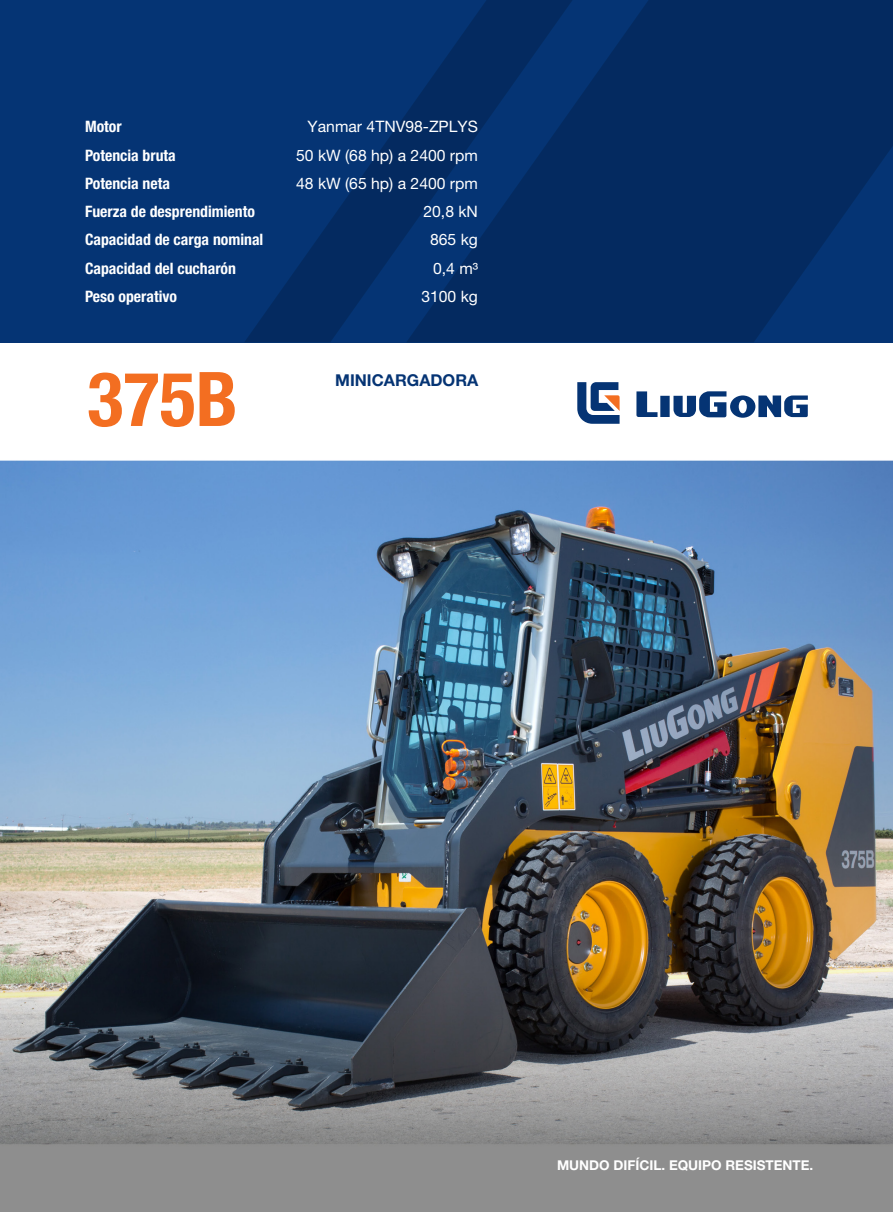
<style>
.page{position:relative;width:893px;height:1212px;background:#fff}
.page>*{position:absolute;margin:0;border:0;box-sizing:border-box;transform-origin:0 0}
.t1{font:700 condensed 75.45px "Helvetica Neue LT Pro";color:#f36e21}
.t2{font:700 16.35px "Helvetica Neue LT Pro";color:#053474}
.t3{font:700 condensed 15.75px "Helvetica Neue LT Pro";color:#fff}
.t4{font:15.75px "Helvetica Neue LT Pro";color:#fff}
.t5{font:700 13.5px "Helvetica Neue LT Pro";color:#fff}
</style>
<div class="page">
<div style="left:0;top:0;width:893px;height:342px;background:#053474"></div>
<svg style="left:245px;top:115px;width:161px;height:227px"></svg>
<svg style="left:406px;top:0;width:487px;height:342px;fill:#042a60"></svg>
<svg style="left:577px;top:382px;width:43px;height:42px"></svg>
<svg style="left:636px;top:391px;width:172px;height:27px"></svg>
<img style="left:0;top:460px;width:893px;height:752px">
<p class="t3" style="left:85px;top:117px;width:38px">Motor</p>
<p class="t4" style="left:308px;top:117px;width:172px">Yanmar 4TNV98-ZPLYS</p>
<p class="t3" style="left:85px;top:146px;width:92px">Potencia bruta</p>
<p class="t4" style="left:296px;top:146px;width:183px">50 kW (68 hp) a 2400 rpm</p>
<p class="t3" style="left:85px;top:174px;width:87px">Potencia neta</p>
<p class="t4" style="left:296px;top:174px;width:183px">48 kW (65 hp) a 2400 rpm</p>
<p class="t3" style="left:85px;top:202px;width:171px">Fuerza de desprendimiento</p>
<p class="t4" style="left:423px;top:202px;width:56px">20,8 kN</p>
<p class="t3" style="left:85px;top:230px;width:180px">Capacidad de carga nominal</p>
<p class="t4" style="left:430px;top:230px;width:49px">865 kg</p>
<p class="t3" style="left:85px;top:259px;width:152px">Capacidad del cucharón</p>
<p class="t4" style="left:433px;top:259px;width:46px">0,4 m³</p>
<p class="t3" style="left:85px;top:287px;width:93px">Peso operativo</p>
<p class="t4" style="left:421px;top:287px;width:58px">3100 kg</p>
<p class="t1" style="left:87px;top:353px;width:152px">375B</p>
<p class="t2" style="left:335px;top:370px;width:145px">MINICARGADORA</p>
<p class="t5" style="left:557px;top:1157px;width:258px">MUNDO DIFÍCIL. EQUIPO RESISTENTE.</p>
</div>
